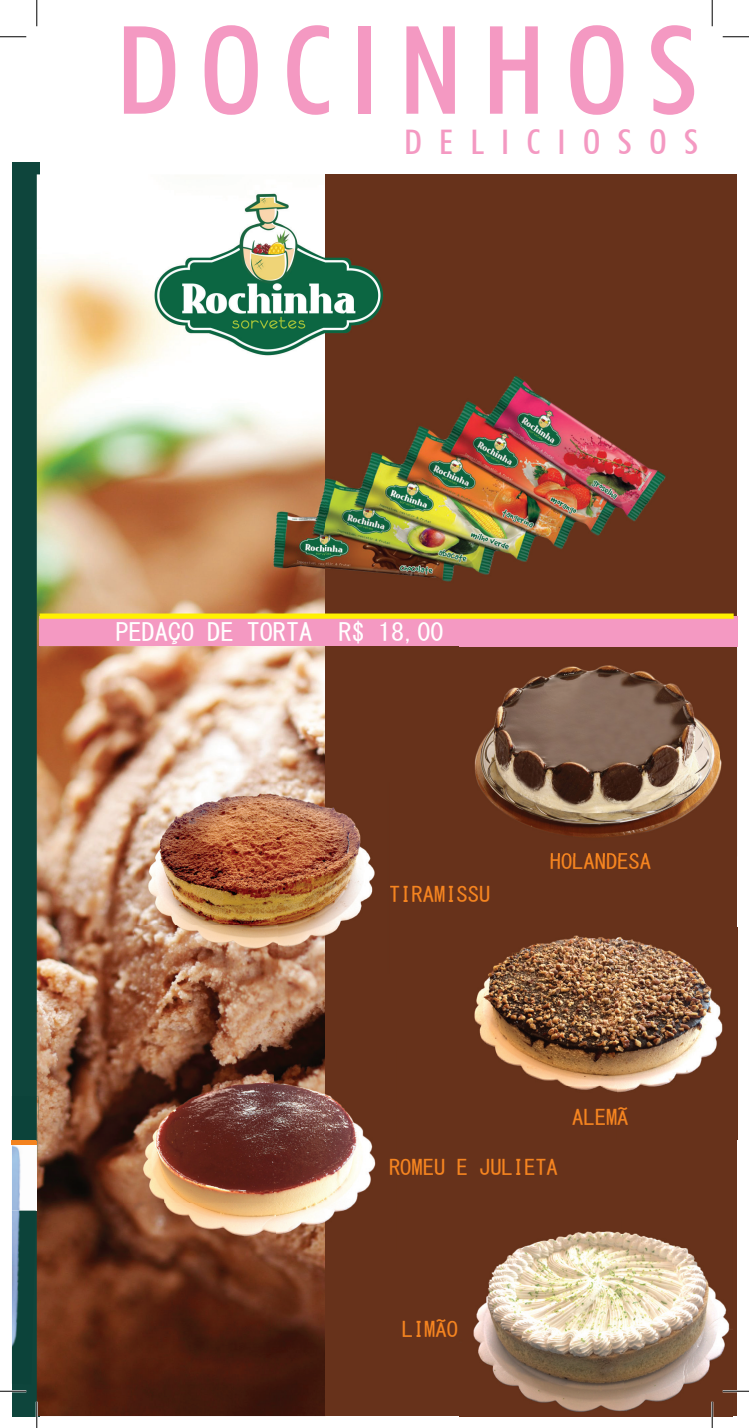
<style>
.page{position:relative;width:749px;height:1428px;background:#fff}
.page>*{position:absolute;margin:0;border:0;box-sizing:border-box;transform-origin:0 0}
.t1{font:500 condensed 122.5px "Futura BT";letter-spacing:.14em;color:#f499c2;scale:1.07 1}
.t2{font:500 condensed 33.95px "Futura BT";color:#f499c2;scale:1.07 1}
.t3{font:24.5px "MS Gothic";color:#fff;scale:1.07 1}
.t4{font:21px "MS Gothic";color:#f58420;scale:1.07 1}
</style>
<div class="page">
<div style="left:12px;top:162px;width:27px;height:1254px;background:#0e453c"></div>
<img style="left:37px;top:174px;width:288px;height:1242px">
<div style="left:325px;top:174px;width:411px;height:1242px;background:#67321b"></div>
<img style="left:473px;top:1231px;width:259px;height:185px">
<img style="left:123px;top:1050px;width:253px;height:205px">
<img style="left:474px;top:935px;width:249px;height:158px">
<img style="left:134px;top:783px;width:241px;height:190px">
<img style="left:153px;top:191px;width:230px;height:167px">
<img style="left:269px;top:371px;width:397px;height:214px">
<div style="left:39px;top:616px;width:697px;height:30px;background:#f499c2"></div>
<img style="left:459px;top:646px;width:277px;height:191px">
<img style="left:550px;top:853px;width:97px;height:3px">
<div style="left:40px;top:613px;width:693px;height:6px;background:#fff101"></div>
<img style="left:12px;top:1096px;width:25px;height:288px">
<img style="left:37px;top:1096px;width:2px;height:74px">
<hr style="left:0;top:1390px;width:26px;height:2px;background:#fff">
<hr style="left:722px;top:1390px;width:26px;height:2px;background:#fff">
<hr style="left:36px;top:1402px;width:2px;height:26px;background:#fff">
<hr style="left:710px;top:1402px;width:2px;height:26px;background:#fff">
<svg style="left:0;top:36px;width:26px;height:1px"></svg>
<svg style="left:722px;top:36px;width:26px;height:1px"></svg>
<svg style="left:0;top:1391px;width:26px;height:1px"></svg>
<svg style="left:722px;top:1391px;width:26px;height:1px"></svg>
<svg style="left:36px;top:0;width:1px;height:26px"></svg>
<svg style="left:36px;top:1402px;width:1px;height:26px"></svg>
<svg style="left:711px;top:0;width:1px;height:26px"></svg>
<svg style="left:711px;top:1402px;width:1px;height:26px"></svg>
<h1 class="t1" style="left:115px;top:-4px;width:545px">DOCINHOS</h1>
<h2 class="t2" style="left:404px;top:122px;width:276px">D E L I C I O S O S</h2>
<p class="t3" style="left:115px;top:620px;width:308px">PEDAÇO DE TORTA R$ 18,00</p>
<p class="t4" style="left:389px;top:884px;width:96px">TIRAMISSU</p>
<p class="t4" style="left:549px;top:851px;width:96px">HOLANDESA</p>
<p class="t4" style="left:572px;top:1107px;width:54px">ALEMÃ</p>
<p class="t4" style="left:389px;top:1157px;width:159px">ROMEU E JULIETA</p>
<p class="t4" style="left:401px;top:1319px;width:54px">LIMÃO</p>
</div>
